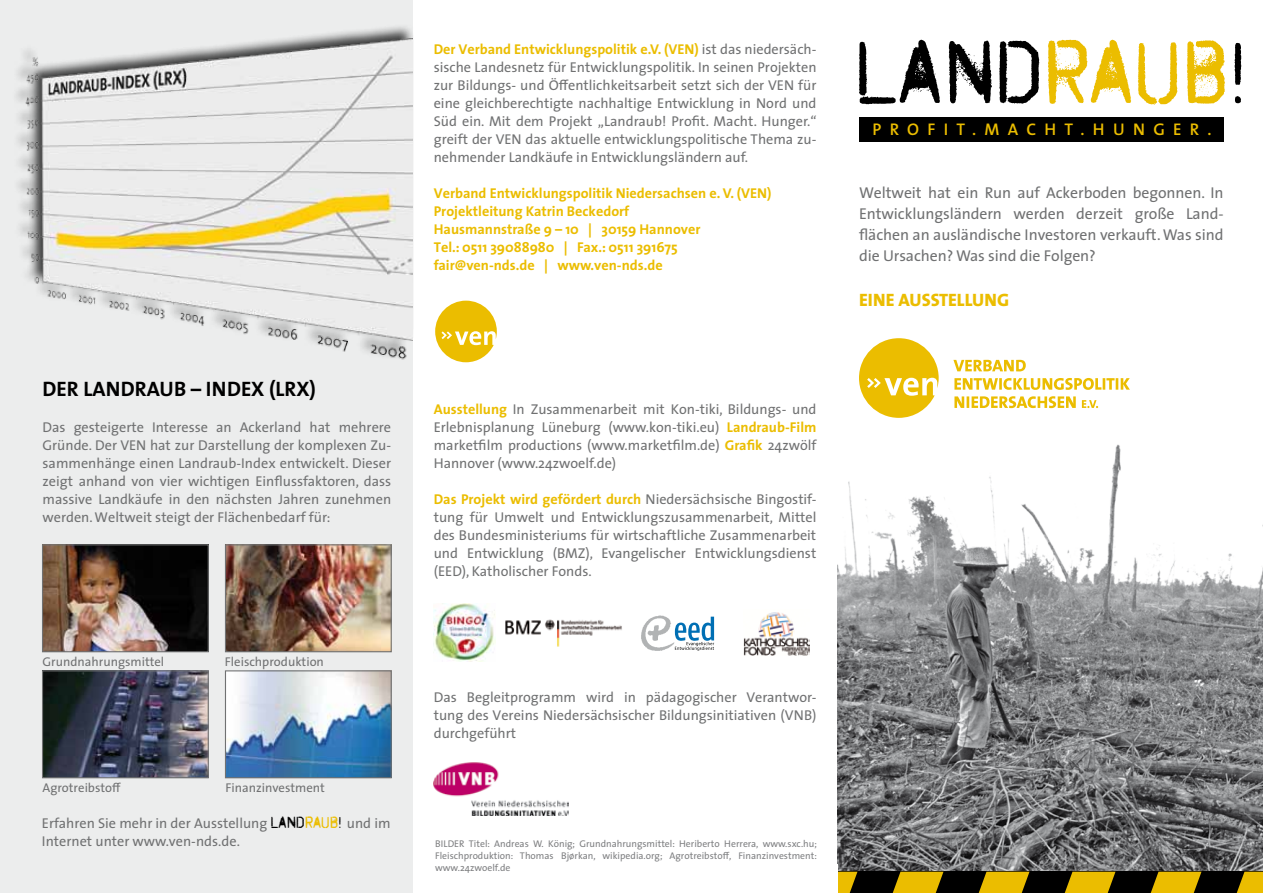
<style>
.page{position:relative;width:1263px;height:893px;background:#fff}
.page>*{position:absolute;margin:0;border:0;box-sizing:border-box;transform-origin:0 0}
.t1{font:91.5px "Octin Spraypaint Free";color:#000}
.t2{font:21px "The Sans 7 Bold Plain";letter-spacing:.05em;color:#000}
.t3{font:800 18px "The Sans 8";color:#ebbd00}
.t4{font:600 16.95px "The Sans 6";letter-spacing:.485em;color:#ebbd00}
.t5{font:15.75px/21px "The Sans 5";letter-spacing:-.005em;color:#707172;text-align:justify}
.t6{font:14.25px/18px "The Sans 5";color:#707172;text-align:justify}
.t7{font:14.25px/18px "The Sans 7 Bold Plain";color:#ebbd00}
.t8{font:12.75px "The Sans 5";color:#707172}
.t9{font:9.75px/11.7px "The Sans 5";color:#7e7f81;text-align:justify}
.s1{font-family:"Octin Spraypaint Free";font-size:16.5px;color:#000}
.s2{font-family:"Octin Spraypaint Free";font-size:16.5px;color:#ebbd00}
.s3{font-family:"The Sans 5";color:#707172}
.s4{font-family:"The Sans 7 Bold Plain";color:#ebbd00}
.s5{color:#ebbd00}
</style>
<div class="page">
<div style="left:0;top:0;width:412px;height:893px;background:#eceded"></div>
<img style="left:838px;top:444px;width:425px;height:428px">
<svg style="left:859px;top:338px;width:80px;height:80px"></svg>
<svg style="left:954px;top:396px;width:144px;height:12px"></svg>
<svg style="left:954px;top:378px;width:176px;height:12px"></svg>
<svg style="left:953px;top:360px;width:73px;height:11px"></svg>
<div style="left:859px;top:117px;width:365px;height:25px;background:#000"></div>
<div style="left:814px;top:872px;width:449px;height:21px;background:#000"></div>
<svg style="left:838px;top:872px;width:20px;height:21px"></svg>
<svg style="left:892px;top:872px;width:52px;height:21px"></svg>
<svg style="left:978px;top:872px;width:52px;height:21px"></svg>
<svg style="left:1064px;top:872px;width:52px;height:21px"></svg>
<svg style="left:1150px;top:872px;width:52px;height:21px"></svg>
<svg style="left:1236px;top:872px;width:27px;height:21px"></svg>
<div style="left:802px;top:864px;width:36px;height:29px;background:#fff"></div>
<img style="left:227px;top:546px;width:163px;height:104px">
<div style="left:225px;top:544px;width:167px;height:108px;border:1px solid #707172"></div>
<img style="left:227px;top:672px;width:163px;height:104px">
<div style="left:225px;top:670px;width:167px;height:108px;border:1px solid #707172"></div>
<img style="left:44px;top:672px;width:163px;height:104px">
<div style="left:42px;top:670px;width:167px;height:108px;border:1px solid #707172"></div>
<img style="left:16px;top:26px;width:396px;height:334px">
<svg style="left:435px;top:301px;width:62px;height:61px"></svg>
<img style="left:641px;top:616px;width:34px;height:35px">
<svg style="left:675px;top:617px;width:39px;height:34px"></svg>
<img style="left:743px;top:612px;width:66px;height:43px">
<img style="left:505px;top:619px;width:117px;height:28px">
<img style="left:434px;top:603px;width:61px;height:59px">
<img style="left:434px;top:762px;width:134px;height:54px">
<img style="left:44px;top:546px;width:163px;height:104px">
<div style="left:42px;top:544px;width:167px;height:108px;border:1px solid #707172"></div>
<h2 class="t2" style="left:43px;top:371px;width:275px">Der Landraub – Index (LRX)</h2>
<p class="t6" style="left:43px;top:418px;width:350px">Das gesteigerte Interesse an Ackerland hat mehrere Gründe. Der VEN hat zur Darstellung der komplexen Zu&shy;sammenhänge einen Landraub-Index entwickelt. Dieser zeigt anhand von vier wichtigen Einflussfaktoren, dass massive Landkäufe in den nächsten Jahren zunehmen werden. Weltweit steigt der Flächenbedarf für:</p>
<p class="t8" style="left:43px;top:651px;width:123px">Grundnahrungsmittel</p>
<p class="t8" style="left:43px;top:777px;width:80px">Agrotreibstoff</p>
<p class="t8" style="left:225px;top:651px;width:101px">Fleischproduktion</p>
<p class="t8" style="left:225px;top:777px;width:101px">Finanzinvestment</p>
<p class="t6" style="left:42px;top:814px;width:350px">Erfahren Sie mehr in der Ausstellung <span class="s1">LAND</span><span class="s2">RAUB</span><span class="s1">!</span> und im<br>Internet unter www.ven-nds.de.</p>
<p class="t7" style="left:434px;top:40px;width:384px">Der Verband Entwicklungspolitik e.V. (VEN) <span class="s3">ist das niedersäch-</span></p>
<p class="t6" style="left:434px;top:58px;width:384px">sische Landesnetz für Entwicklungspolitik. In seinen Projekten zur Bildungs- und Öffentlichkeitsarbeit setzt sich der VEN für eine gleichberechtigte nachhaltige Entwicklung in Nord und Süd ein. Mit dem Projekt „Landraub! Profit. Macht. Hunger.“ greift der VEN das aktuelle entwicklungspolitische Thema zu&shy;nehmender Landkäufe in Entwicklungsländern auf.</p>
<p class="t7" style="left:434px;top:184px;width:339px">Verband Entwicklungspolitik Niedersachsen e. V. (VEN)<br>Projektleitung Katrin Beckedorf<br>Hausmannstraße 9 – 10 | 30159 Hannover<br>Tel.: 0511 39088980 | Fax.: 0511 391675 fair@ven-nds.de | www.ven-nds.de</p>
<p class="t6" style="left:434px;top:400px;width:384px"><span class="s4">Ausstellung</span> In Zusammenarbeit mit Kon-tiki, Bildungs-- und Erlebnisplanung Lüneburg (www.kon-tiki.eu) <span class="s4">Landraub-Film </span>marketfilm productions (www.marketfilm.de) <span class="s4">Grafik</span> 24zwölf Hannover (www.24zwoelf.de)</p>
<p class="t7" style="left:434px;top:490px;width:384px">Das Projekt wird gefördert durch <span class="s3">Niedersächsische Bingostif-</span></p>
<p class="t6" style="left:434px;top:508px;width:384px">tung für Umwelt und Entwicklungszusammenarbeit, Mittel des Bundesministeriums für wirtschaftliche Zusammenarbeit und Entwicklung (BMZ), Evangelischer Entwicklungsdienst (EED), Katholischer Fonds.</p>
<h1 class="t1" style="left:854px;top:20px;width:395px">LAND<span class="s5">RAUB</span>!</h1>
<p class="t4" style="left:872px;top:116px;width:341px">PROFIT.MACHT.H UNGER.</p>
<p class="t5" style="left:859px;top:182px;width:366px">Weltweit hat ein Run auf Ackerboden begonnen. In Entwicklungsländern werden derzeit große Land&shy;flächen an ausländische Investoren verkauft. Was sind die Ursachen? Was sind die Folgen?</p>
<p class="t3" style="left:859px;top:285px;width:152px">EINE AUSSTELLUNG</p>
<p class="t6" style="left:434px;top:688px;width:384px">Das Begleitprogramm wird in pädagogischer Verantwor&shy;tung des Vereins Niedersächsischer Bildungsinitiativen (VNB) durchgeführt</p>
<p class="t9" style="left:435px;top:838px;width:383px;text-indent:34px">Titel: Andreas W. König; Grundnahrungsmittel: Heriberto Herrera, www.sxc.hu; Fleischproduktion: Thomas Bjørkan, wikipedia.org; Agrotreibstoff, Finanzinvestment: www.24zwoelf.de</p>
<p class="t9" style="left:435px;top:838px;width:12px">Bilder</p>
</div>
